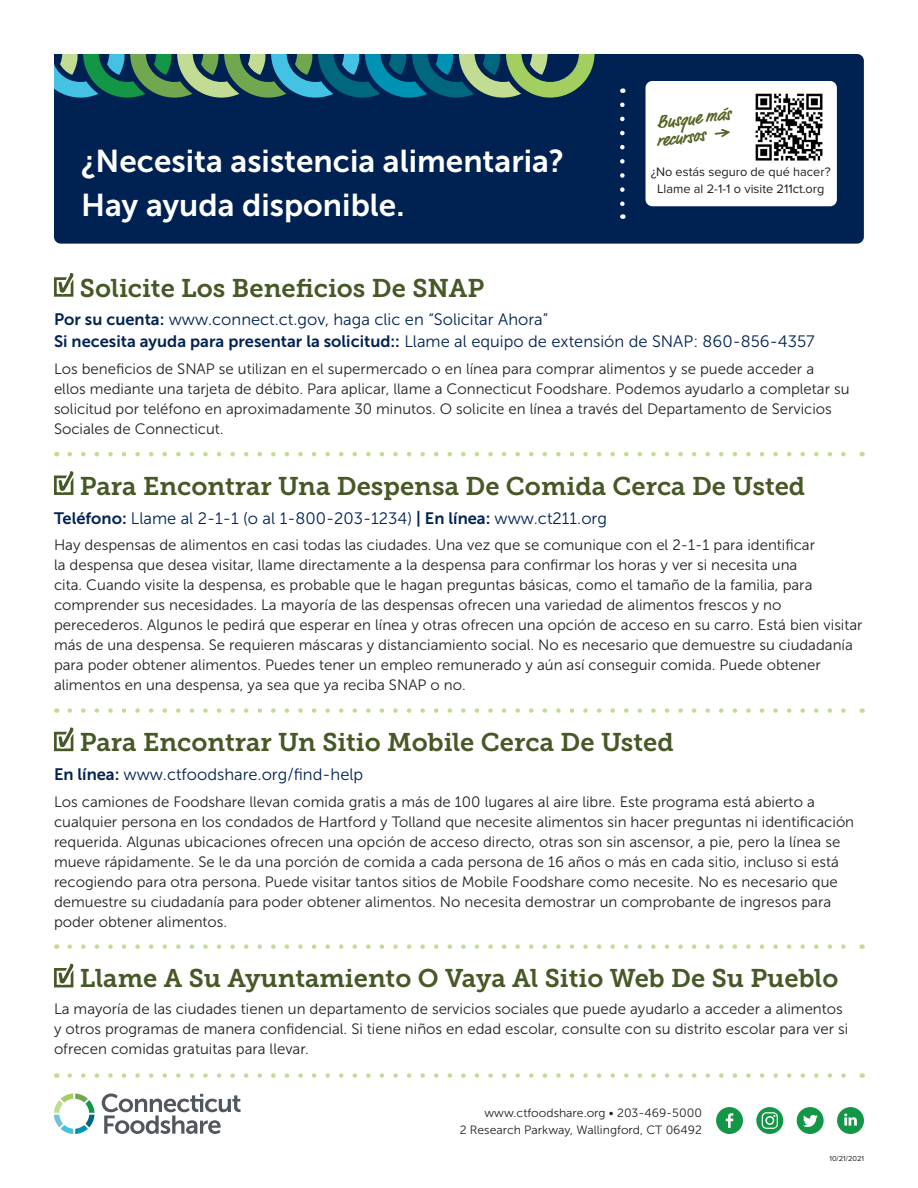
<style>
.page{position:relative;width:918px;height:1188px;background:#fff}
.page>*{position:absolute;margin:0;border:0;box-sizing:border-box;transform-origin:0 0}
.t1{font:31.5px/43.5px "Museo Sans 700";color:#fff}
.t2{font:25.5px "Museo Slab 700";color:#465825}
.t3{font:700 17.85px/17.9px "Market Pro";color:#546223}
.t4{font:16.5px/22px "Museo Sans 300";color:#002252}
.t5{font:15px/20px "Museo Sans 300";color:#231f20}
.t6{font:12.75px/17px "Proxima Nova";color:#231f20;text-align:center}
.t7{font:12px/16.8px "Museo Sans 300";color:#231f20;text-align:right}
.t8{font:7.5px "Proxima Nova";color:#231f20}
.s1{font-family:"Museo Sans 700"}
</style>
<div class="page">
<div style="left:54px;top:54px;width:810px;height:190px;background:#002252;border-radius:7px"></div>
<svg style="left:54px;top:273px;width:20px;height:24px"></svg>
<svg style="left:70px;top:452px;width:776px;height:4px"></svg>
<svg style="left:54px;top:471px;width:20px;height:24px"></svg>
<svg style="left:70px;top:708px;width:776px;height:5px"></svg>
<svg style="left:54px;top:727px;width:20px;height:24px"></svg>
<svg style="left:70px;top:944px;width:776px;height:5px"></svg>
<svg style="left:54px;top:964px;width:20px;height:23px"></svg>
<svg style="left:70px;top:1073px;width:776px;height:5px"></svg>
<svg style="left:620px;top:105px;width:5px;height:114px"></svg>
<svg style="left:54px;top:54px;width:541px;height:44px"></svg>
<svg style="left:716px;top:1107px;width:27px;height:27px"></svg>
<svg style="left:797px;top:1107px;width:27px;height:27px"></svg>
<svg style="left:756px;top:1107px;width:27px;height:27px"></svg>
<svg style="left:837px;top:1107px;width:27px;height:27px"></svg>
<svg style="left:102px;top:1094px;width:139px;height:40px"></svg>
<svg style="left:54px;top:1093px;width:41px;height:41px"></svg>
<div style="left:646px;top:81px;width:191px;height:125px;background:#fff;border-radius:7px"></div>
<img style="left:755px;top:93px;width:68px;height:68px">
<h1 class="t1" style="left:81px;top:140px;width:485px">¿Necesita asistencia alimentaria?<br>Hay ayuda disponible.</h1>
<p class="t3" style="left:653px;top:115px;width:78px;rotate:-7deg">Busque más recursos →</p>
<p class="t6" style="left:651px;top:163px;width:181px">¿No estás seguro de qué hacer?<br>Llame al 2-1-1 o visite 211ct.org</p>
<h2 class="t2" style="left:80px;top:273px;width:406px">Solicite Los Beneficios De SNAP</h2>
<p class="t4" style="left:54px;top:309px;width:762px"><span class="s1">Por su cuenta:</span> www.connect.ct.gov, haga clic en “Solicitar Ahora”<br><span class="s1">Si necesita ayuda para presentar la solicitud::</span> Llame al equipo de extensión de SNAP: 860-856-4357</p>
<p class="t5" style="left:54px;top:359px;width:797px">Los beneficios de SNAP se utilizan en el supermercado o en línea para comprar alimentos y se puede acceder a<br>ellos mediante una tarjeta de débito. Para aplicar, llame a Connecticut Foodshare. Podemos ayudarlo a completar su solicitud por teléfono en aproximadamente 30 minutos. O solicite en línea a través del Departamento de Servicios Sociales de Connecticut.</p>
<h2 class="t2" style="left:80px;top:472px;width:727px">Para Encontrar Una Despensa De Comida Cerca De Usted</h2>
<p class="t4" style="left:54px;top:507px;width:555px"><span class="s1">Teléfono:</span> Llame al 2-1-1 (o al 1-800-203-1234) <span class="s1">| En línea:</span> www.ct211.org</p>
<p class="t5" style="left:54px;top:535px;width:810px">Hay despensas de alimentos en casi todas las ciudades. Una vez que se comunique con el 2-1-1 para identificar<br>la despensa que desea visitar, llame directamente a la despensa para confirmar los horas y ver si necesita una<br>cita. Cuando visite la despensa, es probable que le hagan preguntas básicas, como el tamaño de la familia, para comprender sus necesidades. La mayoría de las despensas ofrecen una variedad de alimentos frescos y no perecederos. Algunos le pedirá que esperar en línea y otras ofrecen una opción de acceso en su carro. Está bien visitar más de una despensa. Se requieren máscaras y distanciamiento social. No es necesario que demuestre su ciudadanía para poder obtener alimentos. Puedes tener un empleo remunerado y aún así conseguir comida. Puede obtener alimentos en una despensa, ya sea que ya reciba SNAP o no.</p>
<h2 class="t2" style="left:80px;top:728px;width:595px">Para Encontrar Un Sitio Mobile Cerca De Usted</h2>
<p class="t4" style="left:54px;top:763px;width:311px"><span class="s1">En línea:</span> www.ctfoodshare.org/find-help</p>
<p class="t5" style="left:54px;top:792px;width:802px">Los camiones de Foodshare llevan comida gratis a más de 100 lugares al aire libre. Este programa está abierto a cualquier persona en los condados de Hartford y Tolland que necesite alimentos sin hacer preguntas ni identificación requerida. Algunas ubicaciones ofrecen una opción de acceso directo, otras son sin ascensor, a pie, pero la línea se mueve rápidamente. Se le da una porción de comida a cada persona de 16 años o más en cada sitio, incluso si está recogiendo para otra persona. Puede visitar tantos sitios de Mobile Foodshare como necesite. No es necesario que demuestre su ciudadanía para poder obtener alimentos. No necesita demostrar un comprobante de ingresos para poder obtener alimentos.</p>
<h2 class="t2" style="left:80px;top:964px;width:760px">Llame A Su Ayuntamiento O Vaya Al Sitio Web De Su Pueblo</h2>
<p class="t5" style="left:54px;top:999px;width:796px">La mayoría de las ciudades tienen un departamento de servicios sociales que puede ayudarlo a acceder a alimentos y otros programas de manera confidencial. Si tiene niños en edad escolar, consulte con su distrito escolar para ver si ofrecen comidas gratuitas para llevar.</p>
<p class="t7" style="left:460px;top:1105px;width:244px">www.ctfoodshare.org • 203-469-5000<br>2 Research Parkway, Wallingford, CT 06492</p>
<p class="t8" style="left:830px;top:1154px;width:36px">10/21/2021</p>
</div>
